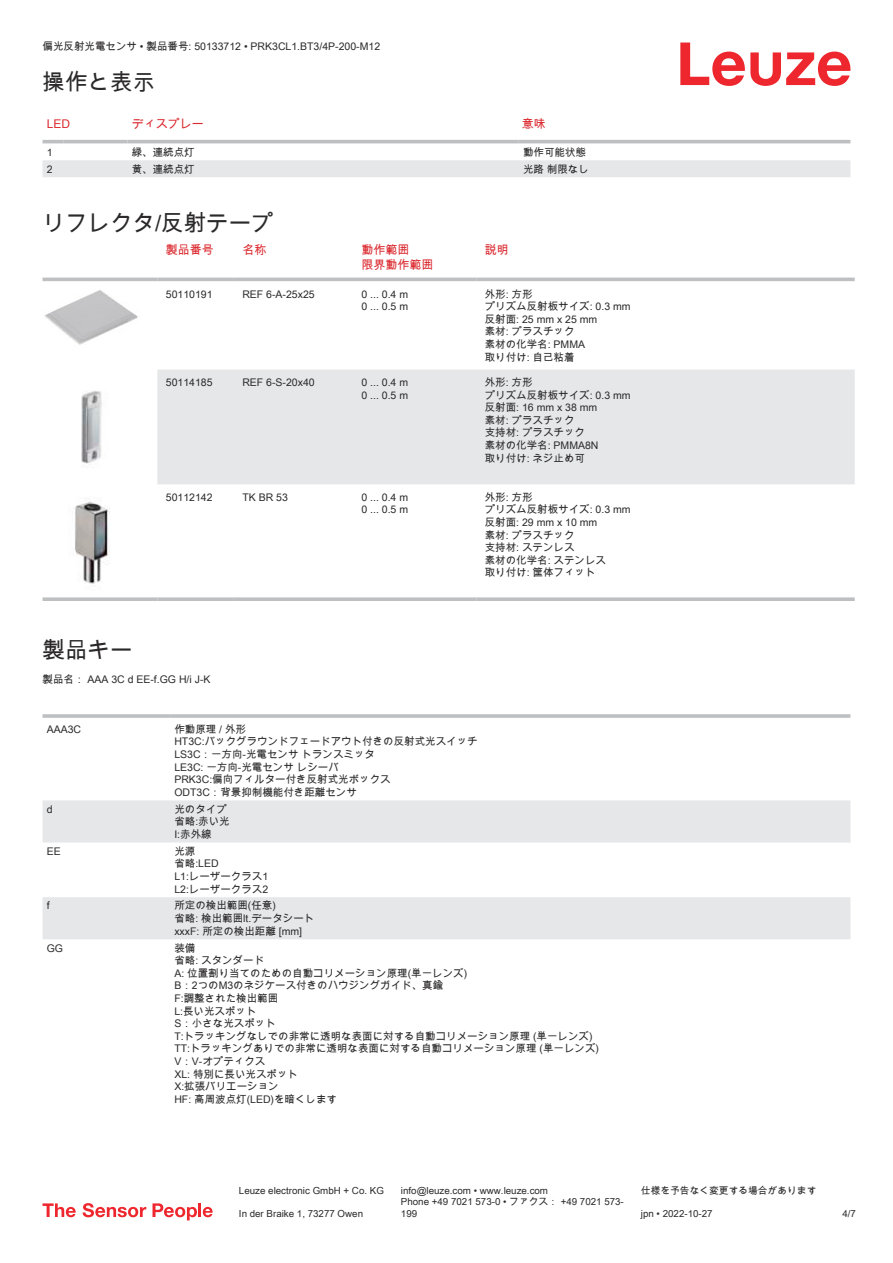
<style>
.page{position:relative;width:893px;height:1263px;background:#fff}
.page>*{position:absolute;margin:0;border:0;box-sizing:border-box;transform-origin:0 0}
.t1{font:22.5px "Arial Unicode MS";color:#2b292a}
.t2{font:12px/14.4px "Arial Unicode MS";color:#db2a30}
.t3{font:10.5px/12.6px "Arial Unicode MS";color:#2b292a}
.t4{font:9.75px/11.7px "Arial Unicode MS";color:#2b292a}
</style>
<div class="page">
<svg style="left:680px;top:43px;width:170px;height:43px"></svg>
<svg style="left:43px;top:143px;width:807px;height:34px"></svg>
<hr style="left:43px;top:140px;width:21px;height:3px;background:#bdbfc1">
<hr style="left:64px;top:140px;width:64px;height:3px;background:#bdbfc1">
<hr style="left:128px;top:140px;width:391px;height:3px;background:#bdbfc1">
<hr style="left:519px;top:140px;width:331px;height:3px;background:#bdbfc1">
<svg style="left:43px;top:277px;width:812px;height:93px"></svg>
<div style="left:157px;top:370px;width:698px;height:114px;background:#e6e7e9"></div>
<hr style="left:43px;top:278px;width:114px;height:3px;background:#bdbfc1">
<hr style="left:157px;top:278px;width:77px;height:3px;background:#bdbfc1">
<hr style="left:234px;top:278px;width:119px;height:3px;background:#bdbfc1">
<hr style="left:353px;top:278px;width:123px;height:3px;background:#bdbfc1">
<hr style="left:476px;top:278px;width:379px;height:3px;background:#bdbfc1">
<svg style="left:43px;top:597px;width:114px;height:4px"></svg>
<svg style="left:157px;top:597px;width:77px;height:4px"></svg>
<svg style="left:234px;top:597px;width:119px;height:4px"></svg>
<svg style="left:353px;top:597px;width:123px;height:4px"></svg>
<svg style="left:476px;top:597px;width:379px;height:4px;background:#c3c5c7"></svg>
<img style="left:43px;top:285px;width:97px;height:63px">
<img style="left:81px;top:391px;width:21px;height:76px">
<img style="left:75px;top:501px;width:35px;height:83px">
<svg style="left:43px;top:800px;width:807px;height:139px;fill:#e6e7e9"></svg>
<hr style="left:43px;top:714px;width:127px;height:4px;background:#bdbfc1">
<hr style="left:170px;top:714px;width:680px;height:4px;background:#c5c7c9">
<svg style="left:43px;top:1203px;width:33px;height:14px"></svg>
<svg style="left:83px;top:1203px;width:63px;height:14px"></svg>
<svg style="left:153px;top:1203px;width:44px;height:17px"></svg>
<hr style="left:198px;top:1203px;width:3px;height:14px;background:#ed272d">
<svg style="left:203px;top:1207px;width:10px;height:10px"></svg>
<p class="t3" style="left:43px;top:40px;width:339px">偏光反射光電センサ • 製品番号: 50133712 • PRK3CL1.BT3/4P-200-M12</p>
<h1 class="t1" style="left:43px;top:66px;width:114px">操作と表示</h1>
<p class="t2" style="left:47px;top:116px;width:25px">LED</p>
<p class="t2" style="left:132px;top:116px;width:73px">ディスプレー</p>
<p class="t2" style="left:522px;top:116px;width:25px">意味</p>
<p class="t3" style="left:47px;top:145px;width:7px">1</p>
<p class="t3" style="left:132px;top:145px;width:64px">緑、連続点灯</p>
<p class="t3" style="left:523px;top:145px;width:64px">動作可能状態</p>
<p class="t3" style="left:47px;top:162px;width:7px">2</p>
<p class="t3" style="left:132px;top:162px;width:64px">黄、連続点灯</p>
<p class="t3" style="left:523px;top:162px;width:67px">光路 制限なし</p>
<h1 class="t1" style="left:43px;top:207px;width:233px">リフレクタ/反射テープ</h1>
<p class="t2" style="left:166px;top:243px;width:49px">製品番号</p>
<p class="t2" style="left:242px;top:243px;width:25px">名称</p>
<p class="t2" style="left:361px;top:243px;width:74px">動作範囲<br>限界動作範囲</p>
<p class="t2" style="left:485px;top:243px;width:25px">説明</p>
<p class="t3" style="left:166px;top:287px;width:48px">50110191</p>
<p class="t3" style="left:242px;top:287px;width:74px">REF 6-A-25x25</p>
<p class="t3" style="left:361px;top:287px;width:48px">0 ... 0.4 m<br>0 ... 0.5 m</p>
<p class="t3" style="left:485px;top:287px;width:147px">外形: 方形<br>プリズム反射板サイズ: 0.3 mm反射面: 25 mm x 25 mm<br>素材: プラスチック<br>素材の化学名: PMMA<br>取り付け: 自己粘着</p>
<p class="t3" style="left:166px;top:376px;width:48px">50114185</p>
<p class="t3" style="left:242px;top:376px;width:74px">REF 6-S-20x40</p>
<p class="t3" style="left:361px;top:376px;width:48px">0 ... 0.4 m<br>0 ... 0.5 m</p>
<p class="t3" style="left:485px;top:376px;width:147px">外形: 方形<br>プリズム反射板サイズ: 0.3 mm反射面: 16 mm x 38 mm<br>素材: プラスチック<br>支持材: プラスチック<br>素材の化学名: PMMA8N<br>取り付け: ネジ止め可</p>
<p class="t3" style="left:166px;top:491px;width:48px">50112142</p>
<p class="t3" style="left:242px;top:491px;width:47px">TK BR 53</p>
<p class="t3" style="left:361px;top:491px;width:48px">0 ... 0.4 m<br>0 ... 0.5 m</p>
<p class="t3" style="left:485px;top:491px;width:147px">外形: 方形<br>プリズム反射板サイズ: 0.3 mm反射面: 29 mm x 10 mm<br>素材: プラスチック<br>支持材: ステンレス<br>素材の化学名: ステンレス<br>取り付け: 筐体フィット</p>
<h1 class="t1" style="left:43px;top:633px;width:91px">製品キー</h1>
<p class="t3" style="left:43px;top:673px;width:170px">製品名： AAA 3C d EE-f.GG H/i J-K</p>
<p class="t3" style="left:47px;top:722px;width:36px">AAA3C</p>
<p class="t3" style="left:174px;top:722px;width:305px">作動原理 / 外形<br>HT3C:バックグラウンドフェードアウト付きの反射式光スイッチ<br>LS3C：一方向-光電センサ トランスミッタ<br>LE3C: 一方向-光電センサ レシーバ<br>PRK3C:偏向フィルター付き反射式光ボックス<br>ODT3C：背景抑制機能付き距離センサ</p>
<p class="t3" style="left:47px;top:802px;width:7px">d</p>
<p class="t3" style="left:174px;top:802px;width:57px">光のタイプ省略:赤い光<br>I:赤外線</p>
<p class="t3" style="left:47px;top:844px;width:16px">EE</p>
<p class="t3" style="left:174px;top:844px;width:95px">光源<br>省略:LED<br>L1:レーザークラス1<br>L2:レーザークラス2</p>
<p class="t3" style="left:47px;top:899px;width:4px">f</p>
<p class="t3" style="left:174px;top:899px;width:142px">所定の検出範囲(任意)<br>省略: 検出範囲lt.データシートxxxF: 所定の検出距離 [mm]</p>
<p class="t3" style="left:47px;top:941px;width:18px">GG</p>
<p class="t3" style="left:174px;top:941px;width:426px">装備<br>省略: スタンダード<br>A: 位置割り当てのための自動コリメーション原理(単一レンズ)<br>B：2つのM3のネジケース付きのハウジングガイド、真鍮<br>F:調整された検出範囲<br>L:長い光スポット<br>S：小さな光スポット<br>T:トラッキングなしでの非常に透明な表面に対する自動コリメーション原理 (単一レンズ)<br>TT:トラッキングありでの非常に透明な表面に対する自動コリメーション原理 (単一レンズ)<br>V：V-オプティクス<br>XL: 特別に長い光スポット<br>X:拡張バリエーション<br>HF: 高周波点灯(LED)を暗くします</p>
<p class="t4" style="left:239px;top:1184px;width:146px">Leuze electronic GmbH + Co. KG</p>
<p class="t4" style="left:401px;top:1184px;width:149px">info@leuze.com • www.leuze.com</p>
<p class="t4" style="left:641px;top:1184px;width:177px">仕様を予告なく変更する場合があります</p>
<p class="t4" style="left:239px;top:1207px;width:126px">In der Braike 1, 73277 Owen</p>
<p class="t4" style="left:401px;top:1196px;width:224px">Phone +49 7021 573-0 • ファクス： +49 7021 573-<br>199</p>
<p class="t4" style="left:641px;top:1207px;width:73px">jpn • 2022-10-27</p>
<p class="t4" style="left:842px;top:1207px;width:15px">4 /7</p>
</div>
